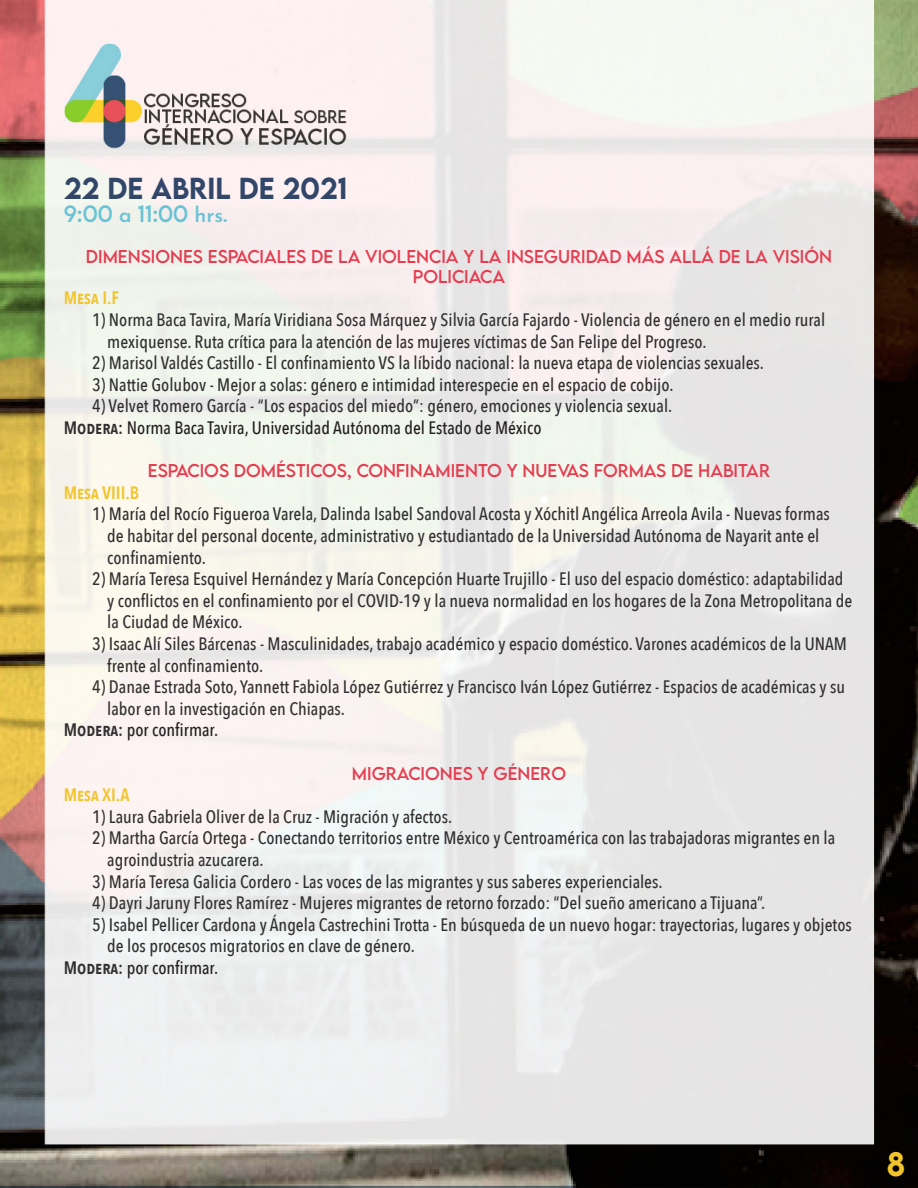
<style>
.page{position:relative;width:918px;height:1188px;background:#fff}
.page>*{position:absolute;margin:0;border:0;box-sizing:border-box;transform-origin:0 0}
.t1{font:500 30px "LEMONMILK";color:#f2c42a}
.t2{font:500 27px "LEMONMILK";color:#314669}
.t3{font:21px "LEMONMILK";color:#68c3d4}
.Mesas{font:500 18px/21.6px "Avenir Next Condensed";color:#312f30}
.t4{font:500 18px "Avenir Next Condensed";color:#231f20}
.t5{font:600 18px "Avenir Next Condensed";color:#f2c42a}
.t6{font:16.5px/19.8px "LEMONMILK";color:#e63d50;text-align:center}
.s1{font-family:"Josefin Sans";font-weight:600}
.s2{font-family:"Josefin Sans";font-weight:700}
.s3{font-weight:600;color:#312f30}
</style>
<div class="page">
<img style="left:0;top:0;width:918px;height:1188px">
<p class="t2" style="left:64px;top:171px;width:285px">22 DE ABRIL DE 2021</p>
<p class="t3" style="left:64px;top:200px;width:165px">9:00 <span class="s1">a</span> 11:00 <span class="s1">hrs</span><span class="s2">.</span></p>
<p class="t6" style="left:86px;top:247px;width:748px">DIMENSIONES ESPACIALES DE LA VIOLENCIA Y LA INSEGURIDAD MÁS ALLÁ DE LA VISIÓN<br>POLICIACA</p>
<p class="t5" style="left:64px;top:283px;width:57px">Mesa I.F</p>
<p class="Mesas" style="left:107px;top:309px;width:719px;text-indent:-15px">1) Norma Baca Tavira, María Viridiana Sosa Márquez y Silvia García Fajardo - Violencia de género en el medio rural mexiquense. Ruta crítica para la atención de las mujeres víctimas de San Felipe del Progreso.</p>
<p class="Mesas" style="left:92px;top:352px;width:673px">2) Marisol Valdés Castillo - El confinamiento VS la líbido nacional: la nueva etapa de violencias sexuales.</p>
<p class="Mesas" style="left:92px;top:374px;width:583px">3) Nattie Golubov - Mejor a solas: género e intimidad interespecie en el espacio de cobijo.</p>
<p class="Mesas" style="left:92px;top:395px;width:582px">4) Velvet Romero García - “Los espacios del miedo”: género, emociones y violencia sexual.</p>
<p class="t4" style="left:64px;top:417px;width:479px"><span class="s3">Modera:</span> Norma Baca Tavira, Universidad Autónoma del Estado de México</p>
<p class="t6" style="left:148px;top:461px;width:624px">ESPACIOS DOMÉSTICOS, CONFINAMIENTO Y NUEVAS FORMAS DE HABITAR</p>
<p class="t5" style="left:64px;top:477px;width:77px">Mesa VIII.B</p>
<p class="Mesas" style="left:107px;top:503px;width:724px;text-indent:-15px">1) María del Rocío Figueroa Varela, Dalinda Isabel Sandoval Acosta y Xóchitl Angélica Arreola Avila - Nuevas formas de habitar del personal docente, administrativo y estudiantado de la Universidad Autónoma de Nayarit ante el confinamiento.</p>
<p class="Mesas" style="left:107px;top:568px;width:747px;text-indent:-15px">2) María Teresa Esquivel Hernández y María Concepción Huarte Trujillo - El uso del espacio doméstico: adaptabilidad y conflictos en el confinamiento por el COVID-19 y la nueva normalidad en los hogares de la Zona Metropolitana de la Ciudad de México.</p>
<p class="Mesas" style="left:107px;top:633px;width:741px;text-indent:-15px">3) Isaac Alí Siles Bárcenas - Masculinidades, trabajo académico y espacio doméstico. Varones académicos de la UNAM frente al confinamiento.</p>
<p class="Mesas" style="left:107px;top:676px;width:739px;text-indent:-15px">4) Danae Estrada Soto, Yannett Fabiola López Gutiérrez y Francisco Iván López Gutiérrez - Espacios de académicas y su labor en la investigación en Chiapas.</p>
<p class="t4" style="left:64px;top:719px;width:156px"><span class="s3">Modera:</span> por confirmar.</p>
<p class="t6" style="left:352px;top:763px;width:216px">MIGRACIONES Y GÉNERO</p>
<p class="t5" style="left:64px;top:779px;width:67px">Mesa XI.A</p>
<p class="Mesas" style="left:92px;top:806px;width:361px">1) Laura Gabriela Oliver de la Cruz - Migración y afectos.</p>
<p class="Mesas" style="left:107px;top:827px;width:729px;text-indent:-15px">2) Martha García Ortega - Conectando territorios entre México y Centroamérica con las trabajadoras migrantes en la agroindustria azucarera.</p>
<p class="Mesas" style="left:92px;top:870px;width:572px">3) María Teresa Galicia Cordero - Las voces de las migrantes y sus saberes experienciales.</p>
<p class="Mesas" style="left:92px;top:892px;width:674px">4) Dayri Jaruny Flores Ramírez - Mujeres migrantes de retorno forzado: “Del sueño americano a Tijuana”.</p>
<p class="Mesas" style="left:107px;top:914px;width:746px;text-indent:-15px">5) Isabel Pellicer Cardona y Ángela Castrechini Trotta - En búsqueda de un nuevo hogar: trayectorias, lugares y objetos de los procesos migratorios en clave de género.</p>
<p class="t4" style="left:64px;top:957px;width:156px"><span class="s3">Modera:</span> por confirmar.</p>
<h1 class="t1" style="left:887px;top:1145px;width:20px">8</h1>
</div>
